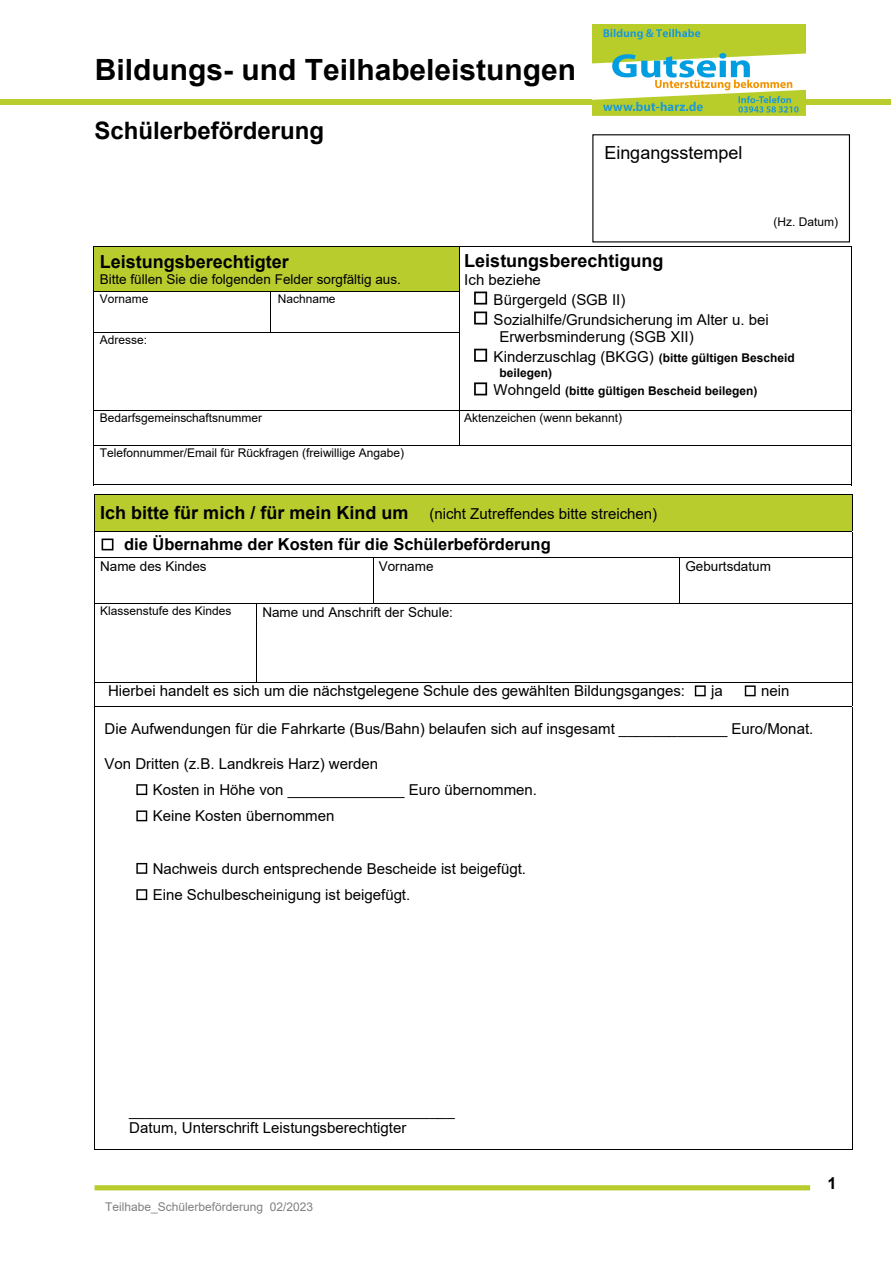
<style>
.page{position:relative;width:893px;height:1263px;background:#fff}
.page>*{position:absolute;margin:0;border:0;box-sizing:border-box;transform-origin:0 0}
.t1{font:700 29.25px "Arial";color:#000}
.t2{font:700 24px "Arial";color:#000}
.t3{font:700 18px "Arial";color:#000}
.t4{font:18px "Arial";color:#000}
.t5{font:700 16.5px "Arial";color:#000}
.t6{font:15px/26.2px "Arial";color:#000}
.t7{font:13.5px "Arial";color:#000}
.t8{font:12px "Arial";color:#000}
.t9{font:700 12px/15px "Arial";color:#000}
.t10{font:12px "Arial";color:#808080}
.s1{font-weight:400;font-size:15px}
.s2{font-weight:700;font-size:18px}
</style>
<div class="page">
<div style="left:96px;top:495px;width:756px;height:37px;background:#b8cc2e"></div>
<div style="left:94px;top:247px;width:365px;height:45px;background:#b8cc2e"></div>
<div style="left:94px;top:1185px;width:716px;height:5px;background:#b8cc2e"></div>
<svg style="left:474px;top:292px;width:13px;height:13px"></svg>
<svg style="left:474px;top:312px;width:13px;height:13px"></svg>
<svg style="left:474px;top:349px;width:13px;height:13px"></svg>
<svg style="left:474px;top:382px;width:13px;height:13px"></svg>
<hr style="left:94px;top:247px;width:1px;height:44px;background:#000">
<hr style="left:94px;top:484px;width:756px;height:1px;background:#000">
<hr style="left:850px;top:446px;width:1px;height:39px;background:#000">
<hr style="left:94px;top:411px;width:1px;height:34px;background:#000">
<hr style="left:94px;top:333px;width:1px;height:77px;background:#000">
<hr style="left:459px;top:333px;width:1px;height:77px;background:#000">
<hr style="left:94px;top:246px;width:757px;height:1px;background:#000">
<hr style="left:459px;top:247px;width:1px;height:44px;background:#000">
<hr style="left:850px;top:247px;width:1px;height:44px;background:#000">
<hr style="left:94px;top:291px;width:365px;height:1px;background:#000">
<hr style="left:94px;top:292px;width:1px;height:41px;background:#000">
<hr style="left:270px;top:292px;width:1px;height:41px;background:#000">
<hr style="left:459px;top:292px;width:1px;height:41px;background:#000">
<hr style="left:850px;top:292px;width:1px;height:41px;background:#000">
<hr style="left:94px;top:333px;width:365px;height:1px;background:#000">
<hr style="left:850px;top:333px;width:1px;height:77px;background:#000">
<hr style="left:94px;top:410px;width:757px;height:1px;background:#000">
<hr style="left:459px;top:411px;width:1px;height:34px;background:#000">
<hr style="left:850px;top:411px;width:1px;height:34px;background:#000">
<hr style="left:94px;top:445px;width:757px;height:1px;background:#000">
<hr style="left:94px;top:446px;width:1px;height:39px;background:#000">
<hr style="left:94px;top:603px;width:758px;height:1px;background:#000">
<hr style="left:94px;top:494px;width:758px;height:1px;background:#000">
<hr style="left:94px;top:495px;width:1px;height:36px;background:#000">
<hr style="left:851px;top:495px;width:1px;height:36px;background:#000">
<hr style="left:94px;top:531px;width:758px;height:1px;background:#000">
<svg style="left:94px;top:532px;width:1px;height:25px"></svg>
<hr style="left:94px;top:557px;width:758px;height:1px;background:#000">
<hr style="left:94px;top:558px;width:1px;height:45px;background:#000">
<hr style="left:373px;top:558px;width:1px;height:45px;background:#000">
<hr style="left:679px;top:558px;width:1px;height:45px;background:#000">
<hr style="left:851px;top:558px;width:1px;height:45px;background:#000">
<hr style="left:94px;top:604px;width:1px;height:78px;background:#000">
<hr style="left:256px;top:604px;width:1px;height:78px;background:#000">
<hr style="left:851px;top:604px;width:1px;height:78px;background:#000">
<hr style="left:94px;top:682px;width:163px;height:1px;background:#000">
<hr style="left:257px;top:682px;width:594px;height:1px;background:#000">
<svg style="left:94px;top:683px;width:1px;height:23px"></svg>
<hr style="left:94px;top:706px;width:758px;height:1px;background:#000">
<hr style="left:94px;top:707px;width:1px;height:443px;background:#000">
<hr style="left:94px;top:1149px;width:757px;height:1px;background:#000">
<hr style="left:851px;top:707px;width:1px;height:443px;background:#000">
<svg style="left:102px;top:539px;width:11px;height:11px"></svg>
<svg style="left:695px;top:685px;width:11px;height:11px"></svg>
<svg style="left:745px;top:685px;width:11px;height:11px"></svg>
<svg style="left:136px;top:784px;width:11px;height:11px"></svg>
<svg style="left:136px;top:810px;width:11px;height:11px"></svg>
<svg style="left:136px;top:863px;width:11px;height:11px"></svg>
<svg style="left:136px;top:889px;width:11px;height:11px"></svg>
<div style="left:0;top:99px;width:602px;height:6px;background:#b8cc2e"></div>
<div style="left:702px;top:99px;width:189px;height:6px;background:#b8cc2e"></div>
<img style="left:593px;top:24px;width:212px;height:92px">
<h1 class="t1" style="left:95px;top:49px;width:483px">Bildungs- und Teilhabeleistungen</h1>
<h2 class="t2" style="left:94px;top:114px;width:231px">Schülerbeförderung</h2>
<p class="t4" style="left:604px;top:140px;width:140px">Eingangsstempel</p>
<p class="t8" style="left:773px;top:214px;width:66px">(Hz. Datum)</p>
<p class="t3" style="left:100px;top:249px;width:191px">Leistungsberechtigter</p>
<p class="t7" style="left:100px;top:270px;width:302px">Bitte füllen Sie die folgenden Felder sorgfältig aus.</p>
<p class="t8" style="left:100px;top:291px;width:50px">Vorname</p>
<p class="t8" style="left:278px;top:291px;width:59px">Nachname</p>
<p class="t8" style="left:100px;top:332px;width:49px">Adresse:</p>
<p class="t3" style="left:464px;top:248px;width:201px">Leistungsberechtigung</p>
<p class="t6" style="left:494px;top:270px;width:277px;line-height:19.8px;text-indent:-29px">Ich beziehe<br>Bürgergeld (SGB II)<br>Sozialhilfe/Grundsicherung im Alter u. bei</p>
<p class="t6" style="left:499px;top:324px;width:196px">Erwerbsminderung (SGB XII)</p>
<p class="t9" style="left:500px;top:350px;width:297px;text-indent:-6px"><span class="s1">Kinderzuschlag (BKGG)</span> (bitte gültigen Bescheid beilegen)</p>
<p class="t9" style="left:494px;top:384px;width:265px"><span class="s1">Wohngeld</span> (bitte gültigen Bescheid beilegen)</p>
<p class="t8" style="left:100px;top:410px;width:164px">Bedarfsgemeinschaftsnummer</p>
<p class="t8" style="left:464px;top:410px;width:159px">Aktenzeichen (wenn bekannt)</p>
<p class="t8" style="left:100px;top:445px;width:306px">Telefonnummer/Email für Rückfragen (freiwillige Angabe)</p>
<p class="t6" style="left:100px;top:501px;width:559px"><span class="s2">Ich bitte für mich / für mein Kind um</span> (nicht Zutreffendes bitte streichen)</p>
<p class="t5" style="left:124px;top:533px;width:428px">die Übernahme der Kosten für die Schülerbeförderung</p>
<p class="t7" style="left:100px;top:556px;width:108px">Name des Kindes</p>
<p class="t7" style="left:379px;top:556px;width:56px">Vorname</p>
<p class="t7" style="left:685px;top:556px;width:87px">Geburtsdatum</p>
<p class="t8" style="left:100px;top:603px;width:133px">Klassenstufe des Kindes</p>
<p class="t7" style="left:262px;top:603px;width:192px">Name und Anschrift der Schule:</p>
<p class="t6" style="left:108px;top:678px;width:578px">Hierbei handelt es sich um die nächstgelegene Schule des gewählten Bildungsganges:</p>
<p class="t6" style="left:711px;top:678px;width:13px">ja</p>
<p class="t6" style="left:761px;top:678px;width:30px">nein</p>
<p class="t6" style="left:104px;top:716px;width:710px">Die Aufwendungen für die Fahrkarte (Bus/Bahn) belaufen sich auf insgesamt _____________ Euro/Monat.</p>
<p class="t6" style="left:153px;top:750px;width:386px;text-indent:-48px">Von Dritten (z.B. Landkreis Harz) werden<br>Kosten in Höhe von ______________ Euro übernommen.<br>Keine Kosten übernommen</p>
<p class="t6" style="left:153px;top:855px;width:375px">Nachweis durch entsprechende Bescheide ist beigefügt.<br>Eine Schulbescheinigung ist beigefügt.</p>
<p class="t6" style="left:129px;top:1102px;width:327px;line-height:17.2px">_______________________________________<br>Datum, Unterschrift Leistungsberechtigter</p>
<p class="t10" style="left:105px;top:1199px;width:209px">Teilhabe_Schülerbeförderung 02/2023</p>
<p class="t5" style="left:827px;top:1172px;width:11px">1</p>
</div>
